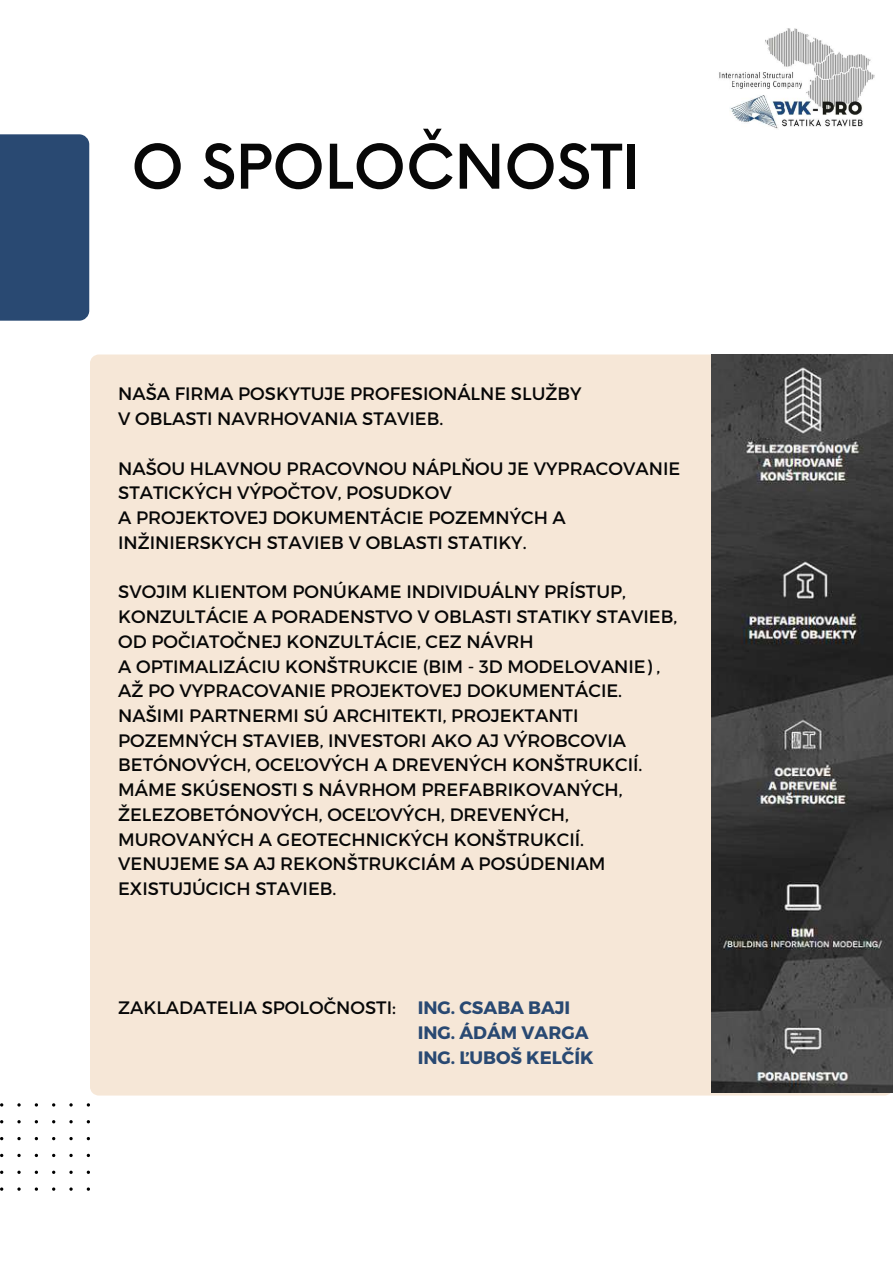
<style>
.page{position:relative;width:893px;height:1264px;background:#fff}
.page>*{position:absolute;margin:0;border:0;box-sizing:border-box;transform-origin:0 0}
.t1{font:500 60px "Now";color:#070707}
.t2{font:18px/24.8px "Montserrat";color:#070707}
.t3{font:700 18px/24.8px "Montserrat";color:#294972}
.s1{font-weight:400;color:#070707}
</style>
<div class="page">
<div style="left:0;top:134px;width:89px;height:187px;background:#294972"></div>
<div style="left:90px;top:354px;width:802px;height:741px;background:#f6e7d7"></div>
<svg style="left:0;top:1103px;width:90px;height:87px"></svg>
<img style="left:711px;top:354px;width:181px;height:738px">
<img style="left:719px;top:28px;width:156px;height:101px">
<h1 class="t1" style="left:131px;top:135px;width:510px">O SPOLOČNOSTI</h1>
<p class="t2" style="left:118px;top:380px;width:465px">NAŠA FIRMA POSKYTUJE PROFESIONÁLNE SLUŽBY<br>V OBLASTI NAVRHOVANIA STAVIEB.</p>
<p class="t2" style="left:118px;top:455px;width:563px">NAŠOU HLAVNOU PRACOVNOU NÁPLŇOU JE VYPRACOVANIE STATICKÝCH VÝPOČTOV, POSUDKOV<br>A PROJEKTOVEJ DOKUMENTÁCIE POZEMNÝCH A INŽINIERSKYCH STAVIEB V OBLASTI STATIKY.</p>
<p class="t2" style="left:118px;top:578px;width:560px">SVOJIM KLIENTOM PONÚKAME INDIVIDUÁLNY PRÍSTUP, KONZULTÁCIE A PORADENSTVO V OBLASTI STATIKY STAVIEB, OD POČIATOČNEJ KONZULTÁCIE, CEZ NÁVRH<br>A OPTIMALIZÁCIU KONŠTRUKCIE (BIM - 3D MODELOVANIE) , AŽ PO VYPRACOVANIE PROJEKTOVEJ DOKUMENTÁCIE.<br>NAŠIMI PARTNERMI SÚ ARCHITEKTI, PROJEKTANTI POZEMNÝCH STAVIEB, INVESTORI AKO AJ VÝROBCOVIA BETÓNOVÝCH, OCEĽOVÝCH A DREVENÝCH KONŠTRUKCIÍ.<br>MÁME SKÚSENOSTI S NÁVRHOM PREFABRIKOVANÝCH, ŽELEZOBETÓNOVÝCH, OCEĽOVÝCH, DREVENÝCH, MUROVANÝCH A GEOTECHNICKÝCH KONŠTRUKCIÍ.<br>VENUJEME SA AJ REKONŠTRUKCIÁM A POSÚDENIAM EXISTUJÚCICH STAVIEB.</p>
<p class="t3" style="left:417px;top:994px;width:177px;text-indent:-299px"><span class="s1">ZAKLADATELIA SPOLOČNOSTI:</span> ING. CSABA BAJI<br>ING. ÁDÁM VARGA<br>ING. ĽUBOŠ KELČÍK</p>
</div>
